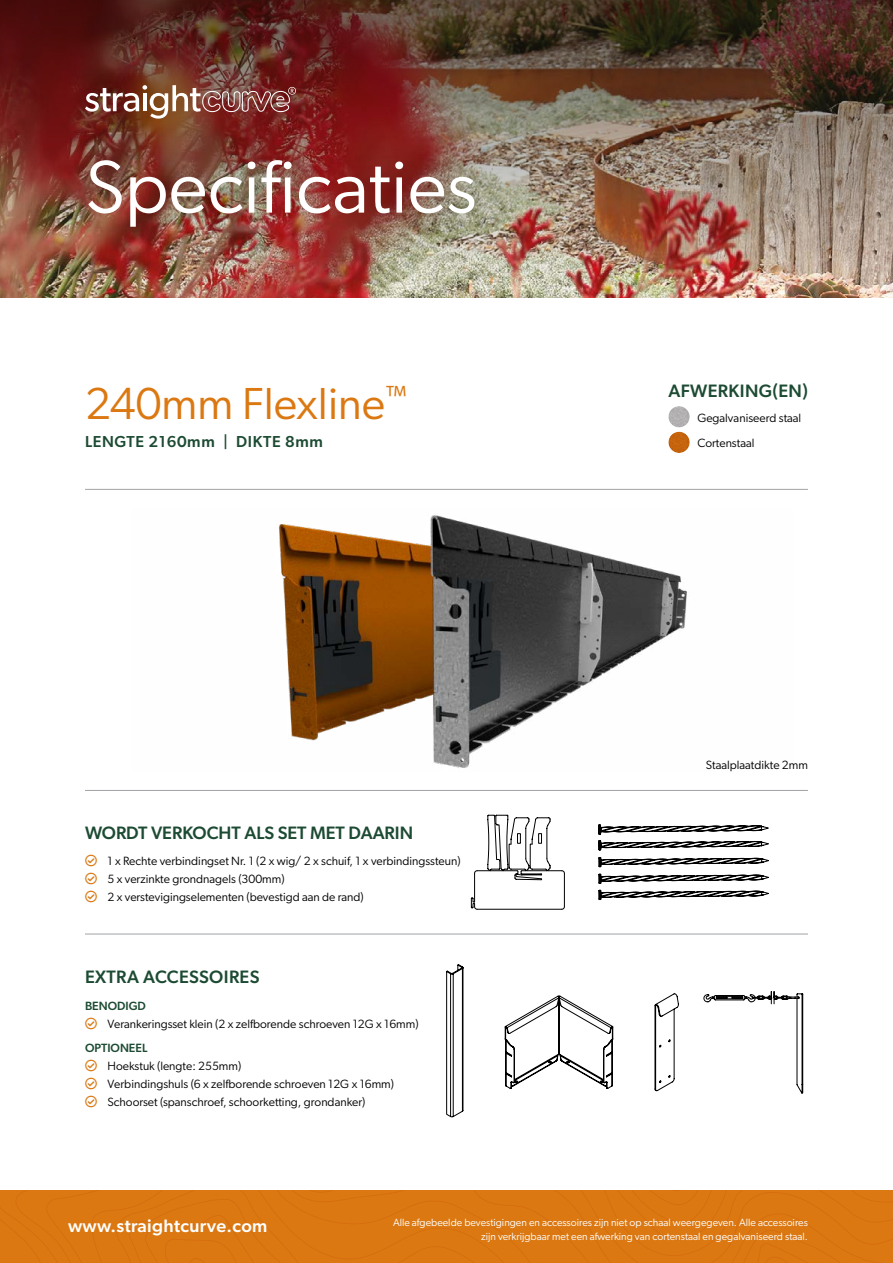
<style>
.page{position:relative;width:893px;height:1263px;background:#fff}
.page>*{position:absolute;margin:0;border:0;box-sizing:border-box;transform-origin:0 0}
.t1{font:75px "Gibson";color:#fff}
.t2{font:45px "Gibson";color:#db7812}
.t3{font:500 18px "Gibson";letter-spacing:.02em;color:#1c4a32}
.t4{font:500 18px "Gibson";color:#1c4a32}
.t5{font:500 18px "Gibson";letter-spacing:.02em;color:#fff}
.t6{font:500 15.9px "Gibson";letter-spacing:.04em;color:#1c4a32}
.t7{font:12px/18px "Gibson";color:#000}
.t8{font:500 12px "Gibson";color:#1c4a32}
.t9{font:10.5px/13.5px "Gibson";color:#fff;text-align:right}
</style>
<div class="page">
<img style="left:0;top:0;width:893px;height:298px">
<div style="left:0;top:1191px;width:893px;height:72px;background:#db7812"></div>
<hr style="left:85px;top:489px;width:723px;height:1px;background:#a1a2a5">
<img style="left:85px;top:85px;width:211px;height:34px">
<img style="left:279px;top:515px;width:408px;height:253px">
<hr style="left:85px;top:934px;width:723px;height:1px;background:#a1a2a5">
<hr style="left:85px;top:790px;width:723px;height:1px;background:#a1a2a5">
<svg style="left:598px;top:857px;width:171px;height:10px"></svg>
<svg style="left:598px;top:874px;width:171px;height:10px"></svg>
<svg style="left:598px;top:890px;width:171px;height:10px"></svg>
<svg style="left:598px;top:840px;width:171px;height:10px"></svg>
<svg style="left:598px;top:824px;width:171px;height:10px"></svg>
<hr style="left:477px;top:909px;width:85px;height:1px;background:#000">
<svg style="left:471px;top:815px;width:94px;height:94px"></svg>
<svg style="left:505px;top:996px;width:108px;height:93px"></svg>
<svg style="left:655px;top:993px;width:24px;height:98px"></svg>
<svg style="left:446px;top:964px;width:17px;height:153px"></svg>
<svg style="left:704px;top:991px;width:99px;height:102px"></svg>
<div style="left:656px;top:420px;width:47px;height:33px;background:#a15b0a;opacity:.4"></div>
<div style="left:656px;top:395px;width:47px;height:33px;background:#c8c6c7;opacity:.75"></div>
<h1 class="t1" style="left:85px;top:142px;width:393px">Specificaties</h1>
<h2 class="t2" style="left:85px;top:376px;width:324px">240mm Flexline<sup>™</sup></h2>
<h3 class="t6" style="left:85px;top:432px;width:239px">LENGTE 2160mm | DIKTE 8mm</h3>
<h3 class="t4" style="left:85px;top:822px;width:330px">WORDT VERKOCHT ALS SET MET DAARIN</h3>
<p class="t7" style="left:108px;top:852px;width:355px">1 x Rechte verbindingset Nr. 1 (2 x wig/ 2 x schuif, 1 x verbindingssteun)<br>5 x verzinkte grondnagels (300mm)<br>2 x verstevigingselementen (bevestigd aan de rand)</p>
<h3 class="t3" style="left:85px;top:966px;width:176px">EXTRA ACCESSOIRES</h3>
<p class="t8" style="left:85px;top:998px;width:62px">BENODIGD</p>
<p class="t7" style="left:108px;top:1014px;width:313px">Verankeringsset klein (2 x zelfborende schroeven 12G x 16mm)</p>
<p class="t8" style="left:85px;top:1040px;width:64px">OPTIONEEL</p>
<p class="t7" style="left:108px;top:1056px;width:288px">Hoekstuk (lengte: 255mm)<br>Verbindingshuls (6 x zelfborende schroeven 12G x 16mm)<br>Schoorset (spanschroef, schoorketting, grondanker)</p>
<h3 class="t3" style="left:668px;top:380px;width:141px">AFWERKING(EN)</h3>
<p class="t7" style="left:697px;top:434px;width:59px">Cortenstaal</p>
<p class="t7" style="left:697px;top:408px;width:105px">Gegalvaniseerd staal</p>
<p class="t7" style="left:706px;top:756px;width:104px">Staalplaatdikte 2mm</p>
<h3 class="t5" style="left:68px;top:1215px;width:201px">www.straightcurve.com</h3>
<p class="t9" style="left:393px;top:1216px;width:416px">Alle afgebeelde bevestigingen en accessoires zijn niet op schaal weergegeven. Alle accessoires zijn verkrijgbaar met een afwerking van cortenstaal en gegalvaniseerd staal.</p>
</div>
